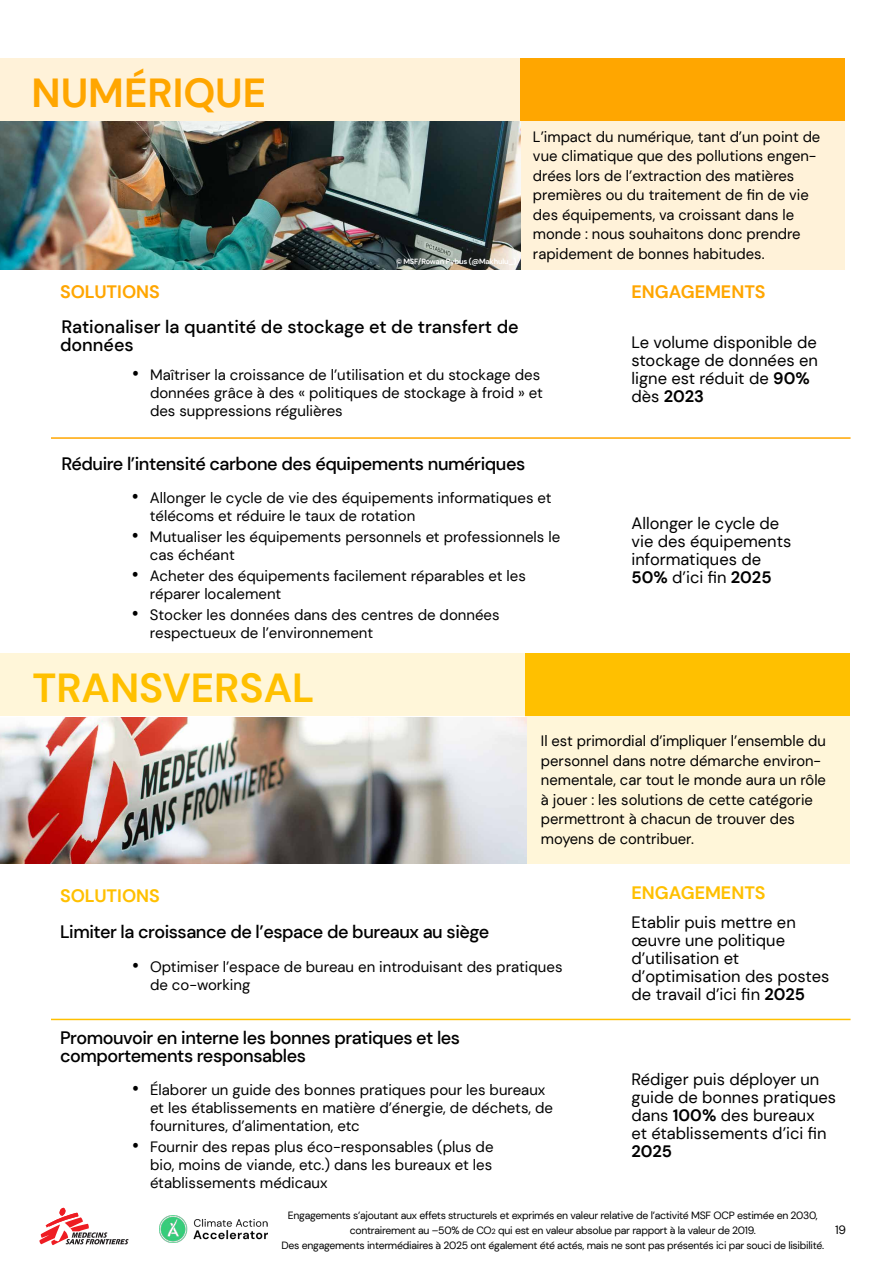
<style>
.page{position:relative;width:893px;height:1263px;background:#fff}
.page>*{position:absolute;margin:0;border:0;box-sizing:border-box;transform-origin:0 0}
._07__REFERENCES_-_Ti{font:700 40.5px "DM Sans";color:#ffc000}
._07__REFERENCES_-_Ti-2{font:700 40.5px "DM Sans";color:#ffa600}
.t1{font:500 18px/18px "DM Sans";letter-spacing:-.025em;color:#000}
.t2{font:500 18px/18px "DM Sans";color:#000}
.t3{font:700 18px "DM Sans";color:#ffa600}
.t4{font:700 18px "DM Sans";color:#ffc000}
.t5{font:16.5px/18px "DM Sans";color:#000}
._07__REFERENCES_-_Ti-3{font:15px/19.5px "DM Sans";color:#000}
.t6{font:12px "DM Sans";color:#000}
._07__REFERENCES_-_Ti-4{font:10.5px/14.7px "DM Sans";letter-spacing:-.025em;color:#000;text-align:center}
._07__REFERENCES_-_Ti-5{font:700 7.5px "DM Sans";letter-spacing:-.025em;color:#fff}
.s1{font-size:19.5px}
.s2{font-weight:700}
.s3{font-size:7.5px}
</style>
<div class="page">
<svg style="left:39px;top:1208px;width:89px;height:37px"></svg>
<img style="left:160px;top:1215px;width:107px;height:28px">
<div style="left:521px;top:118px;width:324px;height:151px;background:#fff2d9"></div>
<div style="left:0;top:58px;width:521px;height:64px;background:#fff2d9"></div>
<div style="left:521px;top:58px;width:324px;height:63px;background:#ffa600"></div>
<img style="left:0;top:122px;width:521px;height:147px">
<div style="left:526px;top:716px;width:324px;height:148px;background:#fff6d9"></div>
<div style="left:1px;top:653px;width:525px;height:63px;background:#fff6d9"></div>
<div style="left:526px;top:653px;width:324px;height:63px;background:#ffc000"></div>
<img style="left:1px;top:717px;width:526px;height:146px">
<hr style="left:51px;top:437px;width:799px;height:2px;background:#ffa600">
<hr style="left:51px;top:1019px;width:799px;height:1px;background:#ffc000">
<p class="_07__REFERENCES_-_Ti-2" style="left:32px;top:68px;width:236px">NUMÉRIQUE</p>
<p class="_07__REFERENCES_-_Ti-5" style="left:396px;top:256px;width:122px">© MSF/Rowan Pybus (@Makhulu_)</p>
<p class="_07__REFERENCES_-_Ti-3" style="left:533px;top:127px;width:289px">L’impact du numérique, tant d’un point de vue climatique que des pollutions engen&shy;drées lors de l’extraction des matières premières ou du traitement de fin de vie des équipements, va croissant dans le monde : nous souhaitons donc prendre rapidement de bonnes habitudes.</p>
<p class="t3" style="left:60px;top:280px;width:101px">SOLUTIONS</p>
<p class="t3" style="left:632px;top:280px;width:136px">ENGAGEMENTS</p>
<p class="t2" style="left:60px;top:317px;width:460px">Rationaliser la quantité de stockage et de transfert de données</p>
<p class="_07__REFERENCES_-_Ti-3" style="left:150px;top:365px;width:394px;line-height:18px;text-indent:-18px"><span class="s1">•</span> Maîtriser la croissance de l’utilisation et du stockage des données grâce à des « politiques de stockage à froid » et des suppressions régulières</p>
<p class="t1" style="left:61px;top:455px;width:465px">Réduire l’intensité carbone des équipements numériques</p>
<p class="_07__REFERENCES_-_Ti-3" style="left:150px;top:489px;width:403px;line-height:18px;text-indent:-18px"><span class="s1">•</span> Allonger le cycle de vie des équipements informatiques et télécoms et réduire le taux de rotation</p>
<p class="_07__REFERENCES_-_Ti-3" style="left:150px;top:528px;width:412px;line-height:18px;text-indent:-18px"><span class="s1">•</span> Mutualiser les équipements personnels et professionnels le cas échéant</p>
<p class="_07__REFERENCES_-_Ti-3" style="left:150px;top:567px;width:377px;line-height:18px;text-indent:-18px"><span class="s1">•</span> Acheter des équipements facilement réparables et les réparer localement</p>
<p class="_07__REFERENCES_-_Ti-3" style="left:150px;top:606px;width:351px;line-height:18px;text-indent:-18px"><span class="s1">•</span> Stocker les données dans des centres de données respectueux de l’environnement</p>
<p class="_07__REFERENCES_-_Ti" style="left:32px;top:662px;width:283px">TRANSVERSAL</p>
<p class="t5" style="left:632px;top:333px;width:188px">Le volume disponible de stockage de données en ligne est réduit de <span class="s2">90% </span>dès <span class="s2">2023</span></p>
<p class="t5" style="left:631px;top:514px;width:161px">Allonger le cycle de vie des équipements informatiques de<br><span class="s2">50%</span> d’ici fin <span class="s2">2025</span></p>
<p class="_07__REFERENCES_-_Ti-3" style="left:541px;top:731px;width:287px">Il est primordial d’impliquer l’ensemble du personnel dans notre démarche environ&shy;nementale, car tout le monde aura un rôle à jouer : les solutions de cette catégorie permettront à chacun de trouver des moyens de contribuer.</p>
<p class="t4" style="left:60px;top:885px;width:101px">SOLUTIONS</p>
<p class="t4" style="left:632px;top:882px;width:136px">ENGAGEMENTS</p>
<p class="t1" style="left:60px;top:922px;width:431px">Limiter la croissance de l’espace de bureaux au siège</p>
<p class="_07__REFERENCES_-_Ti-3" style="left:150px;top:957px;width:414px;line-height:18px;text-indent:-18px"><span class="s1">•</span> Optimiser l’espace de bureau en introduisant des pratiques de co-working</p>
<p class="t1" style="left:60px;top:1029px;width:402px">Promouvoir en interne les bonnes pratiques et les comportements responsables</p>
<p class="_07__REFERENCES_-_Ti-3" style="left:150px;top:1081px;width:405px;line-height:18px;text-indent:-18px"><span class="s1">•</span> Élaborer un guide des bonnes pratiques pour les bureaux et les établissements en matière d’énergie, de déchets, de fournitures, d’alimentation, etc</p>
<p class="_07__REFERENCES_-_Ti-3" style="left:150px;top:1138px;width:345px;line-height:18px;text-align:justify;text-indent:-18px"><span class="s1">•</span> Fournir des repas plus éco-responsables (plus de bio, moins de viande, etc.) dans les bureaux et les établissements médicaux</p>
<p class="t5" style="left:632px;top:913px;width:199px">Etablir puis mettre en œuvre une politique d’utilisation et d’optimisation des postes de travail d’ici fin <span class="s2">2025</span></p>
<p class="t5" style="left:632px;top:1070px;width:206px">Rédiger puis déployer un guide de bonnes pratiques dans <span class="s2">100%</span> des bureaux<br>et établissements d’ici fin<br><span class="s2">2025</span></p>
<p class="_07__REFERENCES_-_Ti-4" style="left:288px;top:1208px;width:531px">Engagements s’ajoutant aux effets structurels et exprimés en valeur relative de l’activité MSF OCP estimée en 2030, contrairement au –50% de CO<span class="s3">2</span> qui est en valeur absolue par rapport à la valeur de 2019.</p>
<p class="_07__REFERENCES_-_Ti-4" style="left:281px;top:1237px;width:544px">Des engagements intermédiaires à 2025 ont également été actés, mais ne sont pas présentés ici par souci de lisibilité.</p>
<p class="t6" style="left:835px;top:1222px;width:13px">19</p>
</div>
